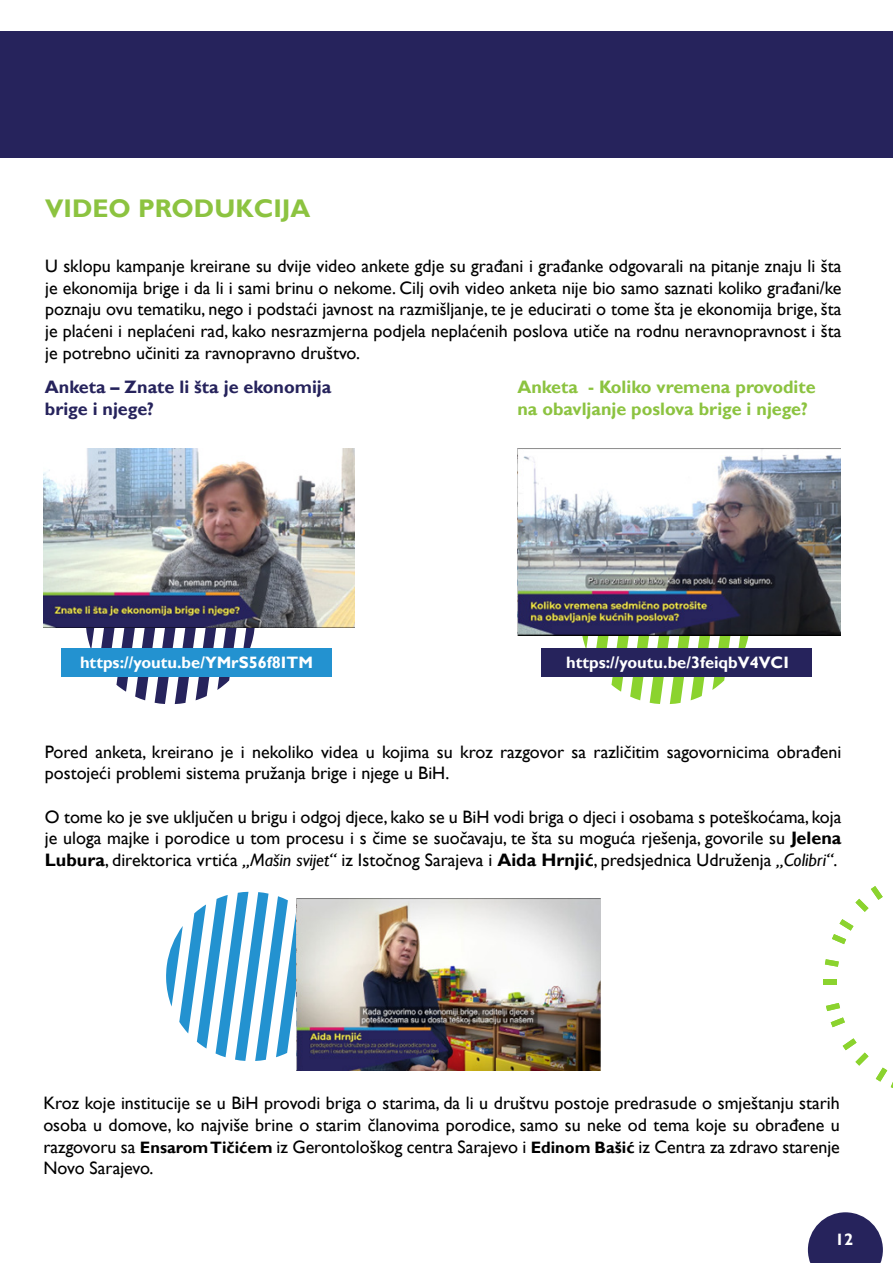
<style>
.page{position:relative;width:893px;height:1263px;background:#fff}
.page>*{position:absolute;margin:0;border:0;box-sizing:border-box;transform-origin:0 0}
.t1{font:700 25.5px "Gill Sans";color:#8cc340}
.t2{font:18px/21.6px "Gill Sans";color:#000;text-align:justify}
.t3{font:700 18px/21.6px "Gill Sans";color:#8cc340}
.t4{font:700 18px/21.6px "Gill Sans";color:#26235c}
.t5{font:700 16.5px "Gill Sans";color:#fff}
.s1{font-weight:700}
.s2{font-style:italic}
.s3{font-weight:700;font-size:16.5px}
</style>
<div class="page">
<div style="left:0;top:32px;width:893px;height:126px;background:#26235c"></div>
<svg style="left:86px;top:628px;width:169px;height:76px"></svg>
<svg style="left:582px;top:636px;width:167px;height:68px"></svg>
<img style="left:43px;top:449px;width:312px;height:179px">
<img style="left:517px;top:449px;width:323px;height:187px">
<svg style="left:166px;top:892px;width:170px;height:169px"></svg>
<img style="left:297px;top:899px;width:304px;height:172px">
<svg style="left:808px;top:1212px;width:75px;height:51px"></svg>
<div style="left:823px;top:979px;width:14px;height:6px;background:#8bd32e"></div>
<svg style="left:826px;top:1003px;width:14px;height:8px"></svg>
<svg style="left:831px;top:1017px;width:14px;height:10px"></svg>
<svg style="left:832px;top:919px;width:21px;height:25px"></svg>
<svg style="left:876px;top:1067px;width:17px;height:21px"></svg>
<svg style="left:855px;top:886px;width:28px;height:26px"></svg>
<svg style="left:843px;top:1038px;width:25px;height:27px"></svg>
<svg style="left:825px;top:959px;width:14px;height:8px"></svg>
<div style="left:61px;top:648px;width:270px;height:29px;background:#2392d0"></div>
<div style="left:541px;top:648px;width:270px;height:29px;background:#26235c"></div>
<h1 class="t1" style="left:45px;top:193px;width:267px">VIDEO PRODUKCIJA</h1>
<p class="t2" style="left:45px;top:256px;width:798px">U sklopu kampanje kreirane su dvije video ankete gdje su građani i građanke odgovarali na pitanje znaju li šta je ekonomija brige i da li i sami brinu o nekome. Cilj ovih video anketa nije bio samo saznati koliko građani/ke poznaju ovu tematiku, nego i podstaći javnost na razmišljanje, te je educirati o tome šta je ekonomija brige, šta je plaćeni i neplaćeni rad, kako nesrazmjerna podjela neplaćenih poslova utiče na rodnu neravnopravnost i šta je potrebno učiniti za ravnopravno društvo.</p>
<p class="t4" style="left:45px;top:377px;width:288px">Anketa – Znate li šta je ekonomija brige i njege?</p>
<p class="t3" style="left:517px;top:377px;width:300px">Anketa - Koliko vremena provodite na obavljanje poslova brige i njege?</p>
<p class="t5" style="left:80px;top:653px;width:234px">https://youtu.be/YMrS56f8ITM</p>
<p class="t5" style="left:566px;top:653px;width:224px">https://youtu.be/3feiqbV4VCI</p>
<p class="t2" style="left:45px;top:741px;width:798px">Pored anketa, kreirano je i nekoliko videa u kojima su kroz razgovor sa različitim sagovornicima obrađeni postojeći problemi sistema pružanja brige i njege u BiH.</p>
<p class="t2" style="left:45px;top:806px;width:798px">O tome ko je sve uključen u brigu i odgoj djece, kako se u BiH vodi briga o djeci i osobama s poteškoćama, koja je uloga majke i porodice u tom procesu i s čime se suočavaju, te šta su moguća rješenja, govorile su <span class="s1">Jelena Lubura</span>, direktorica vrtića <span class="s2">„Mašin svijet“</span> iz Istočnog Sarajeva i <span class="s1">Aida Hrnjić</span>, predsjednica Udruženja <span class="s2">„Colibri“</span>.</p>
<p class="t2" style="left:43px;top:1093px;width:798px">Kroz koje institucije se u BiH provodi briga o starima, da li u društvu postoje predrasude o smještanju starih osoba u domove, ko najviše brine o starim članovima porodice, samo su neke od tema koje su obrađene u razgovoru sa <span class="s3">Ensarom Tičićem</span> iz Gerontološkog centra Sarajevo i <span class="s3">Edinom Bašić</span> iz Centra za zdravo starenje Novo Sarajevo.</p>
<p class="t5" style="left:835px;top:1230px;width:20px">12</p>
</div>
